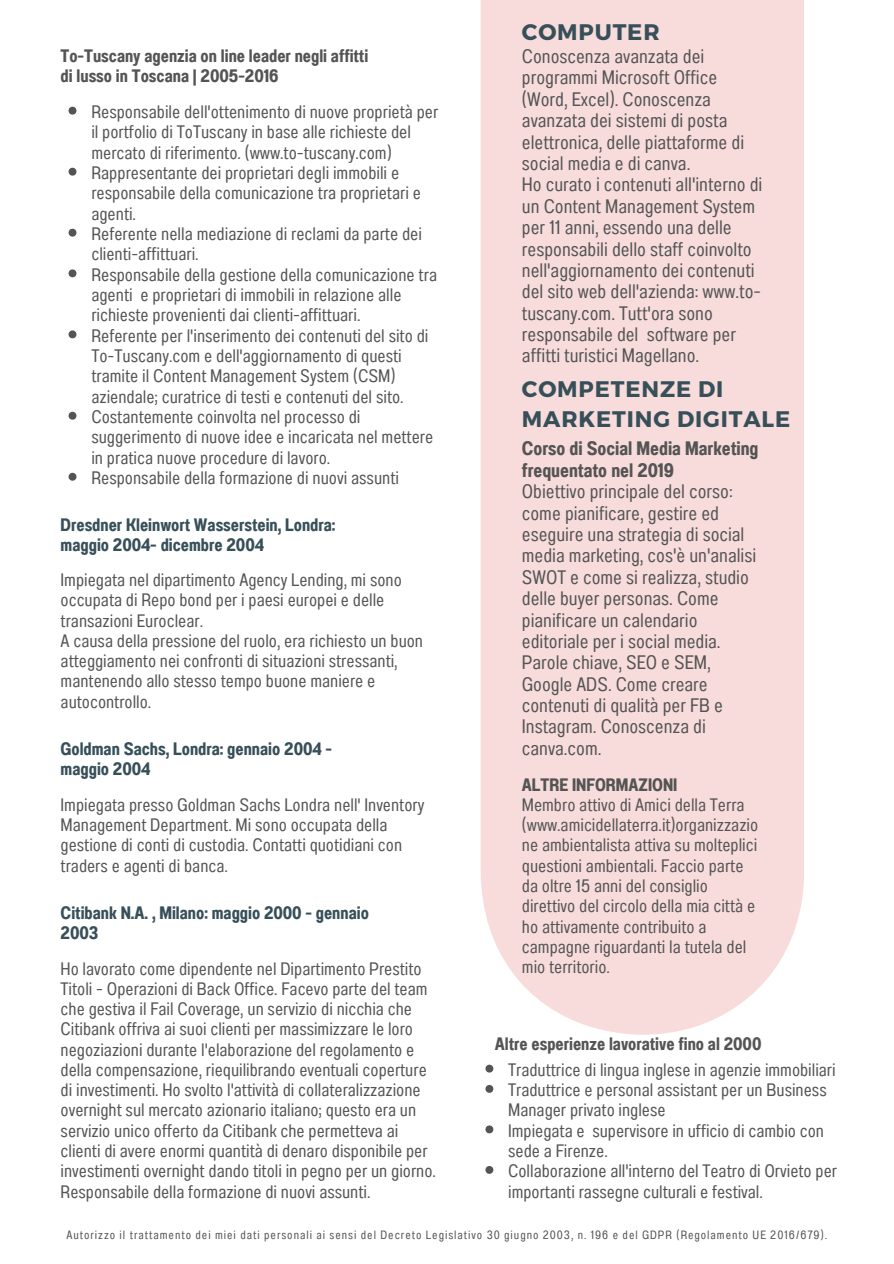
<style>
.page{position:relative;width:894px;height:1264px;background:#fff}
.page>*{position:absolute;margin:0;border:0;box-sizing:border-box;transform-origin:0 0}
.t1{font:700 22.5px/30.3px "Montserrat";letter-spacing:.04em;color:#374f59}
.t2{font:19.5px/21.3px "Anantason Wd 62";color:#545454}
.t3{font:18px/20.2px "Anantason Wd 62";color:#545454}
.t4{font:18px/20.2px "Anantason Bold Wd 62";color:#374f59}
.t5{font:18px/20.2px "Anantason Bold Wd 62";color:#545454}
.t6{font:12px "Anantason Wd 62";letter-spacing:.08em;color:#545454}
.s1{font-family:"Anantason Bold Wd 62"}
</style>
<div class="page">
<div style="left:480px;top:0;width:324px;height:1034px;background:#f8dcdc"></div>
<svg style="left:69px;top:107px;width:7px;height:8px"></svg>
<svg style="left:69px;top:168px;width:7px;height:8px"></svg>
<svg style="left:69px;top:229px;width:7px;height:8px"></svg>
<svg style="left:69px;top:269px;width:7px;height:8px"></svg>
<svg style="left:69px;top:330px;width:7px;height:8px"></svg>
<svg style="left:69px;top:412px;width:7px;height:7px"></svg>
<svg style="left:69px;top:473px;width:7px;height:7px"></svg>
<svg style="left:485px;top:1064px;width:8px;height:8px"></svg>
<svg style="left:485px;top:1085px;width:8px;height:7px"></svg>
<svg style="left:485px;top:1125px;width:8px;height:8px"></svg>
<svg style="left:485px;top:1166px;width:8px;height:7px"></svg>
<h1 class="t5" style="left:61px;top:46px;width:309px">To-Tuscany agenzia on line leader negli affitti di lusso in Toscana | 2005-2016</h1>
<h2 class="t3" style="left:91px;top:102px;width:348px">Responsabile dell'ottenimento di nuove proprietà per il portfolio di ToTuscany in base alle richieste del mercato di riferimento. (www.to-tuscany.com)</h2>
<h3 class="t3" style="left:91px;top:163px;width:331px">Rappresentante dei proprietari degli immobili e responsabile della comunicazione tra proprietari e agenti.</h3>
<h2 class="t3" style="left:91px;top:224px;width:332px">Referente nella mediazione di reclami da parte dei clienti-affittuari.</h2>
<h3 class="t3" style="left:91px;top:264px;width:347px">Responsabile della gestione della comunicazione tra agenti e proprietari di immobili in relazione alle richieste provenienti dai clienti-affittuari.</h3>
<h3 class="t3" style="left:91px;top:325px;width:338px">Referente per l'inserimento dei contenuti del sito di To-Tuscany.com e dell'aggiornamento di questi tramite il Content Management System (CSM) aziendale; curatrice di testi e contenuti del sito.</h3>
<h3 class="t3" style="left:91px;top:406px;width:343px">Costantemente coinvolta nel processo di suggerimento di nuove idee e incaricata nel mettere in pratica nuove procedure di lavoro.</h3>
<h3 class="t3" style="left:91px;top:468px;width:309px">Responsabile della formazione di nuovi assunti</h3>
<p class="t4" style="left:61px;top:515px;width:276px">Dresdner Kleinwort Wasserstein, Londra: maggio 2004- dicembre 2004</p>
<p class="t3" style="left:61px;top:569px;width:364px">Impiegata nel dipartimento Agency Lending, mi sono occupata di Repo bond per i paesi europei e delle transazioni Euroclear.<br>A causa della pressione del ruolo, era richiesto un buon atteggiamento nei confronti di situazioni stressanti, mantenendo allo stesso tempo buone maniere e autocontrollo.</p>
<p class="t4" style="left:61px;top:738px;width:273px">Goldman Sachs, Londra: gennaio 2004 - maggio 2004</p>
<p class="t3" style="left:61px;top:794px;width:365px">Impiegata presso Goldman Sachs Londra nell' Inventory Management Department. Mi sono occupata della gestione di conti di custodia. Contatti quotidiani con traders e agenti di banca.</p>
<h2 class="t4" style="left:61px;top:902px;width:310px">Citibank N.A. , Milano: maggio 2000 - gennaio<br>2003</h2>
<h3 class="t3" style="left:61px;top:958px;width:376px">Ho lavorato come dipendente nel Dipartimento Prestito Titoli - Operazioni di Back Office. Facevo parte del team che gestiva il Fail Coverage, un servizio di nicchia che Citibank offriva ai suoi clienti per massimizzare le loro negoziazioni durante l'elaborazione del regolamento e della compensazione, riequilibrando eventuali coperture di investimenti. Ho svolto l'attività di collateralizzazione overnight sul mercato azionario italiano; questo era un servizio unico offerto da Citibank che permetteva ai clienti di avere enormi quantità di denaro disponibile per investimenti overnight dando titoli in pegno per un giorno.<br>Responsabile della formazione di nuovi assunti.</h3>
<h2 class="t1" style="left:521px;top:15px;width:139px">COMPUTER</h2>
<p class="t2" style="left:521px;top:46px;width:242px">Conoscenza avanzata dei programmi Microsoft Office (Word, Excel). Conoscenza avanzata dei sistemi di posta elettronica, delle piattaforme di social media e di canva.<br>Ho curato i contenuti all'interno di un Content Management System per 11 anni, essendo una delle responsabili dello staff coinvolto nell'aggiornamento dei contenuti del sito web dell'azienda: www.to&shy;tuscany.com. Tutt'ora sono responsabile del software per affitti turistici Magellano.</p>
<p class="t1" style="left:521px;top:372px;width:270px">COMPETENZE DI<br>MARKETING DIGITALE</p>
<p class="t2" style="left:521px;top:438px;width:238px"><span class="s1">Corso di Social Media Marketing frequentato nel 2019<br></span>Obiettivo principale del corso: come pianificare, gestire ed eseguire una strategia di social media marketing, cos'è un'analisi<br>SWOT e come si realizza, studio delle buyer personas. Come pianificare un calendario editoriale per i social media.<br>Parole chiave, SEO e SEM,<br>Google ADS. Come creare contenuti di qualità per FB e<br>Instagram. Conoscenza di canva.com.</p>
<p class="t3" style="left:521px;top:774px;width:238px"><span class="s1">ALTRE INFORMAZIONI<br></span>Membro attivo di Amici della Terra (www.amicidellaterra.it)organizzazio ne ambientalista attiva su molteplici questioni ambientali. Faccio parte da oltre 15 anni del consiglio direttivo del circolo della mia città e ho attivamente contribuito a campagne riguardanti la tutela del mio territorio.</p>
<p class="t5" style="left:494px;top:1033px;width:268px">Altre esperienze lavorative fino al 2000</p>
<h1 class="t3" style="left:508px;top:1059px;width:329px">Traduttrice di lingua inglese in agenzie immobiliari</h1>
<h2 class="t3" style="left:508px;top:1079px;width:320px">Traduttrice e personal assistant per un Business<br>Manager privato inglese</h2>
<p class="t3" style="left:508px;top:1120px;width:317px">Impiegata e supervisore in ufficio di cambio con sede a Firenze.</p>
<p class="t3" style="left:508px;top:1160px;width:330px">Collaborazione all'interno del Teatro di Orvieto per importanti rassegne culturali e festival.</p>
<p class="t6" style="left:66px;top:1228px;width:762px">Autorizzo il trattamento dei miei dati personali ai sensi del Decreto Legislativo 30 giugno 2003, n. 196 e del GDPR (Regolamento UE 2016/679).</p>
</div>
